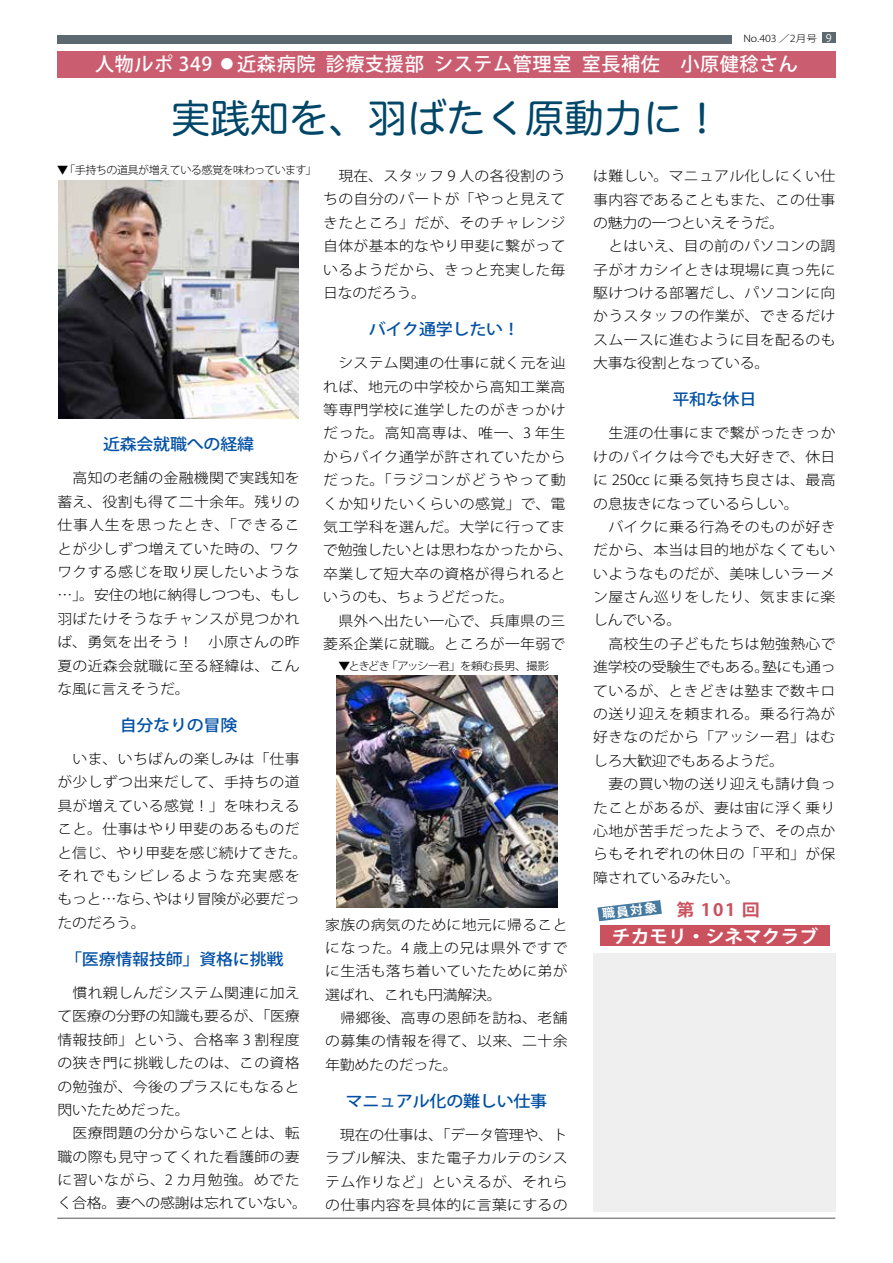
<style>
.page{position:relative;width:893px;height:1263px;background:#fff}
.page>*{position:absolute;margin:0;border:0;box-sizing:border-box;transform-origin:0 0}
.t1{font:39.3px "Hira Maru Pro W4";color:#004668}
.t2{font:500 19.2px "Koz Go Pro";letter-spacing:.03em;color:#fff}
.t3{font:700 18px "Koz Go Pro";color:#fff;scale:1.04 1}
.t4{font:700 16.95px "Koz Go Pro";color:#ca525f;scale:1.06 1}
.t5{font:500 16.05px "Koz Go Pro";letter-spacing:-.015em;color:#0050a4;scale:1.06 1}
.t6{font:300 13.95px/23.4px "Koz Go Pro";letter-spacing:.02em;color:#000;scale:1.06 1}
.t7{font:700 12px "Koz Go Pro";color:#fff;scale:1.06 1}
.t8{font:300 10.95px "Koz Go Pro";letter-spacing:-.05em;color:#000}
.t9{font:300 10.95px "Koz Go Pro";letter-spacing:-.1em;color:#000;scale:1.06 1}
.t10{font:300 9.6px "Koz Go Pro";color:#000;scale:1.11 1}
.s1{font-weight:400;font-size:10.65px;color:#fff}
</style>
<div class="page">
<div style="left:57px;top:35px;width:674px;height:8px;background:#5d6970"></div>
<div style="left:822px;top:33px;width:14px;height:10px;background:#5d6970"></div>
<hr style="left:57px;top:1218px;width:778px;height:1px;background:#595757">
<div style="left:57px;top:51px;width:779px;height:26px;background:#cb5d70"></div>
<img style="left:59px;top:181px;width:240px;height:238px">
<img style="left:336px;top:675px;width:221px;height:233px">
<div style="left:593px;top:954px;width:242px;height:258px;background:#efefef"></div>
<svg style="left:597px;top:900px;width:65px;height:21px"></svg>
<div style="left:600px;top:925px;width:230px;height:21px;background:#ca525f"></div>
<p class="t10" style="left:743px;top:32px;width:81px">No.403 ／2月号 <span class="s1">9</span></p>
<h2 class="t2" style="left:95px;top:52px;width:704px">人物ルポ 349 ◦近森病院 診療支援部 システム管理室 室長補佐 小原健稔さん</h2>
<h1 class="t1" style="left:171px;top:85px;width:552px">実践知を、羽ばたく原動力に！</h1>
<p class="t6" style="left:323px;top:164px;width:230px;text-align:justify">　現在、スタッフ 9 人の各役割のうちの自分のパートが「やっと見えてきたところ」だが、そのチャレンジ自体が基本的なやり甲斐に繋がっているようだから、きっと充実した毎日なのだろう。</p>
<p class="t5" style="left:369px;top:319px;width:144px">バイク通学したい！</p>
<p class="t6" style="left:323px;top:351px;width:237px;text-indent:15px">システム関連の仕事に就く元を辿れば、地元の中学校から高知工業高等専門学校に進学したのがきっかけだった。高知高専は、唯一、3 年生からバイク通学が許されていたからだった。「ラジコンがどうやって動くか知りたいくらいの感覚」で、電気工学科を選んだ。大学に行ってまで勉強したいとは思わなかったから、卒業して短大卒の資格が得られるというのも、ちょうどだった。<br>　県外へ出たい一心で、兵庫県の三菱系企業に就職。ところが一年弱で</p>
<p class="t8" style="left:57px;top:163px;width:261px">▼「手持ちの道具が増えている感覚を味わっています」</p>
<p class="t6" style="left:593px;top:164px;width:230px">は難しい。マニュアル化しにくい仕事内容であることもまた、この仕事の魅力の一つといえそうだ。<br>　とはいえ、目の前のパソコンの調子がオカシイときは現場に真っ先に駆けつける部署だし、パソコンに向かうスタッフの作業が、できるだけスムースに進むように目を配るのも大事な役割となっている。</p>
<p class="t5" style="left:672px;top:389px;width:81px">平和な休日</p>
<p class="t6" style="left:593px;top:422px;width:230px">　生涯の仕事にまで繋がったきっかけのバイクは今でも大好きで、休日に 250cc に乗る気持ち良さは、最高の息抜きになっているらしい。<br>　バイクに乗る行為そのものが好きだから、本当は目的地がなくてもいいようなものだが、美味しいラーメン屋さん巡りをしたり、気ままに楽しんでいる。<br>　高校生の子どもたちは勉強熱心で進学校の受験生でもある。塾にも通っているが、ときどきは塾まで数キロの送り迎えを頼まれる。乗る行為が好きなのだから「アッシー君」はむしろ大歓迎でもあるようだ。<br>　妻の買い物の送り迎えも請け負ったことがあるが、妻は宙に浮く乗り心地が苦手だったようで、その点からもそれぞれの休日の「平和」が保障されているみたい。</p>
<p class="t5" style="left:103px;top:434px;width:144px">近森会就職への経緯</p>
<p class="t6" style="left:57px;top:467px;width:230px;text-align:justify">　高知の老舗の金融機関で実践知を蓄え、役割も得て二十余年。残りの仕事人生を思ったとき、「できることが少しずつ増えていた時の、ワクワクする感じを取り戻したいような…」。安住の地に納得しつつも、もし羽ばたけそうなチャンスが見つかれば、勇気を出そう！　小原さんの昨夏の近森会就職に至る経緯は、こんな風に言えそうだ。</p>
<p class="t5" style="left:120px;top:715px;width:112px">自分なりの冒険</p>
<p class="t6" style="left:57px;top:747px;width:237px">　いま、いちばんの楽しみは「仕事が少しずつ出来だして、手持ちの道具が増えている感覚！」を味わえること。仕事はやり甲斐のあるものだと信じ、やり甲斐を感じ続けてきた。それでもシビレるような充実感をもっと…なら、やはり冒険が必要だったのだろう。</p>
<p class="t5" style="left:65px;top:948px;width:207px">「医療情報技師」資格に挑戦</p>
<p class="t6" style="left:57px;top:981px;width:237px">　慣れ親しんだシステム関連に加えて医療の分野の知識も要るが、「医療情報技師」という、合格率 3 割程度の狭き門に挑戦したのは、この資格の勉強が、今後のプラスにもなると閃いたためだった。<br>　医療問題の分からないことは、転職の際も見守ってくれた看護師の妻に習いながら、2 カ月勉強。めでたく合格。妻への感謝は忘れていない。</p>
<p class="t9" style="left:339px;top:658px;width:200px">▼ときどき「アッシー君」を頼む長男、撮影</p>
<p class="t7" style="left:601px;top:906px;width:53px;rotate:-7deg">職員対象</p>
<p class="t4" style="left:677px;top:899px;width:80px">第 101 回</p>
<p class="t3" style="left:612px;top:925px;width:200px">チカモリ・シネマクラブ</p>
<p class="t6" style="left:325px;top:913px;width:230px">家族の病気のために地元に帰ることになった。4 歳上の兄は県外ですでに生活も落ち着いていたために弟が選ばれ、これも円満解決。<br>　帰郷後、高専の恩師を訪ね、老舗の募集の情報を得て、以来、二十余年勤めたのだった。</p>
<p class="t5" style="left:346px;top:1090px;width:192px">マニュアル化の難しい仕事</p>
<p class="t6" style="left:325px;top:1123px;width:230px;text-align:justify">　現在の仕事は、「データ管理や、トラブル解決、また電子カルテのシステム作りなど」といえるが、それらの仕事内容を具体的に言葉にするの</p>
</div>
